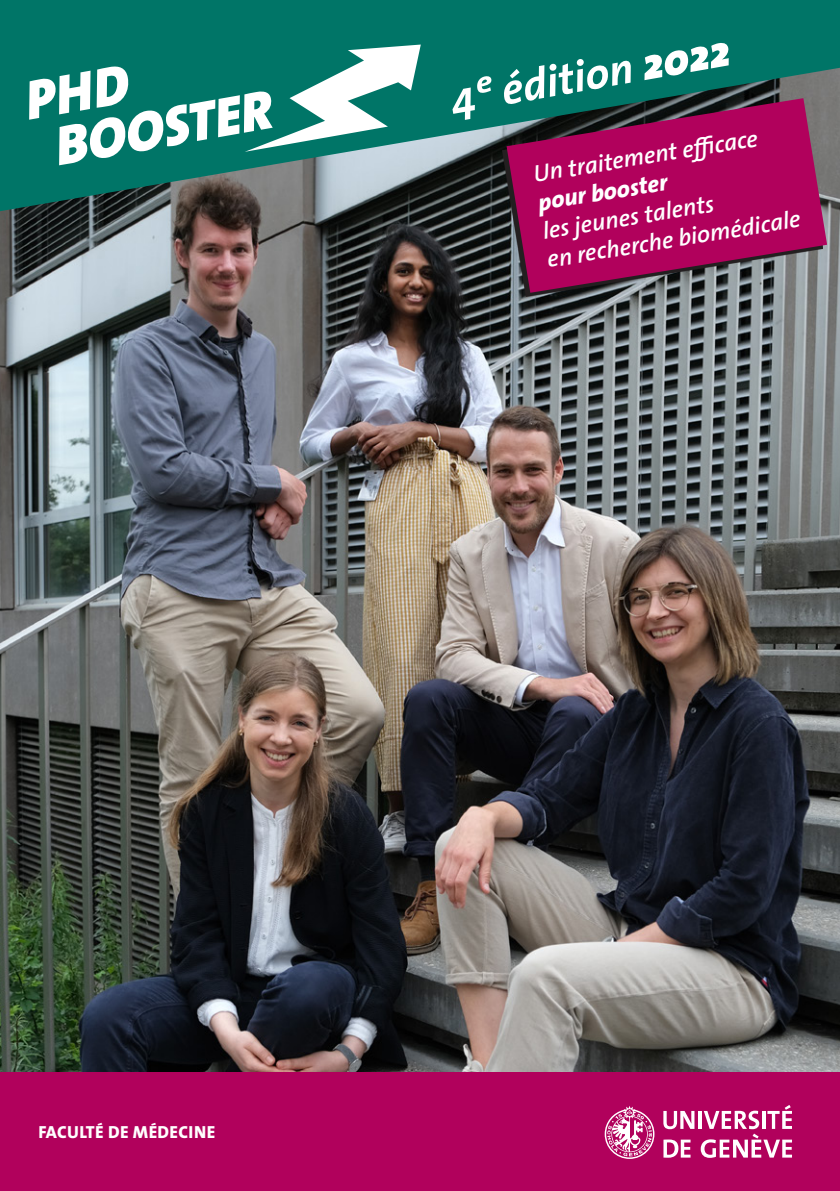
<style>
.page{position:relative;width:840px;height:1191px;background:#fff}
.page>*{position:absolute;margin:0;border:0;box-sizing:border-box;transform-origin:0 0}
.t1{font:italic 900 55.8px "The Sans Os F";color:#fff}
.t2{font:italic 700 44px "The Sans Os F";color:#fff}
.t3{font:italic 600 24px/28.8px "The Sans Os F";color:#fff}
.t4{font:800 17.6px "The Sans Os F";letter-spacing:.02em;color:#fff}
.s1{font-weight:900}
.s2{font-weight:800}
</style>
<div class="page">
<img style="left:0;top:211px;width:839px;height:861px">
<div style="left:0;top:1072px;width:839px;height:119px;background:#b1015c"></div>
<svg style="left:0;top:0;width:839px;height:211px;background:#167368"></svg>
<svg style="left:244px;top:45px;width:176px;height:107px"></svg>
<svg style="left:604px;top:1106px;width:50px;height:52px"></svg>
<svg style="left:663px;top:1111px;width:31px;height:18px"></svg>
<hr style="left:698px;top:1111px;width:3px;height:18px;background:#fff">
<svg style="left:663px;top:1139px;width:27px;height:18px"></svg>
<svg style="left:700px;top:1105px;width:91px;height:52px"></svg>
<svg style="left:502px;top:102px;width:320px;height:195px;background:#4e595a"></svg>
<svg style="left:506px;top:98px;width:320px;height:195px;background:#921a5b"></svg>
<div style="left:23px;top:64px;width:109px;height:56px;background:#007567"></div>
<p class="t1" style="left:49px;top:110px;width:221px;rotate:-10deg">BOOSTER</p>
<p class="t2" style="left:446px;top:71px;width:284px;rotate:-10deg">4e édition <span class="s1">2022</span></p>
<p class="t3" style="left:531px;top:160px;width:258px;rotate:-9deg">Un traitement effi cace <span class="s2">pour booster<br></span>les jeunes talents<br>en recherche biomédicale</p>
<p class="t4" style="left:38px;top:1121px;width:178px">FACULTÉ DE MÉDECINE</p>
</div>
